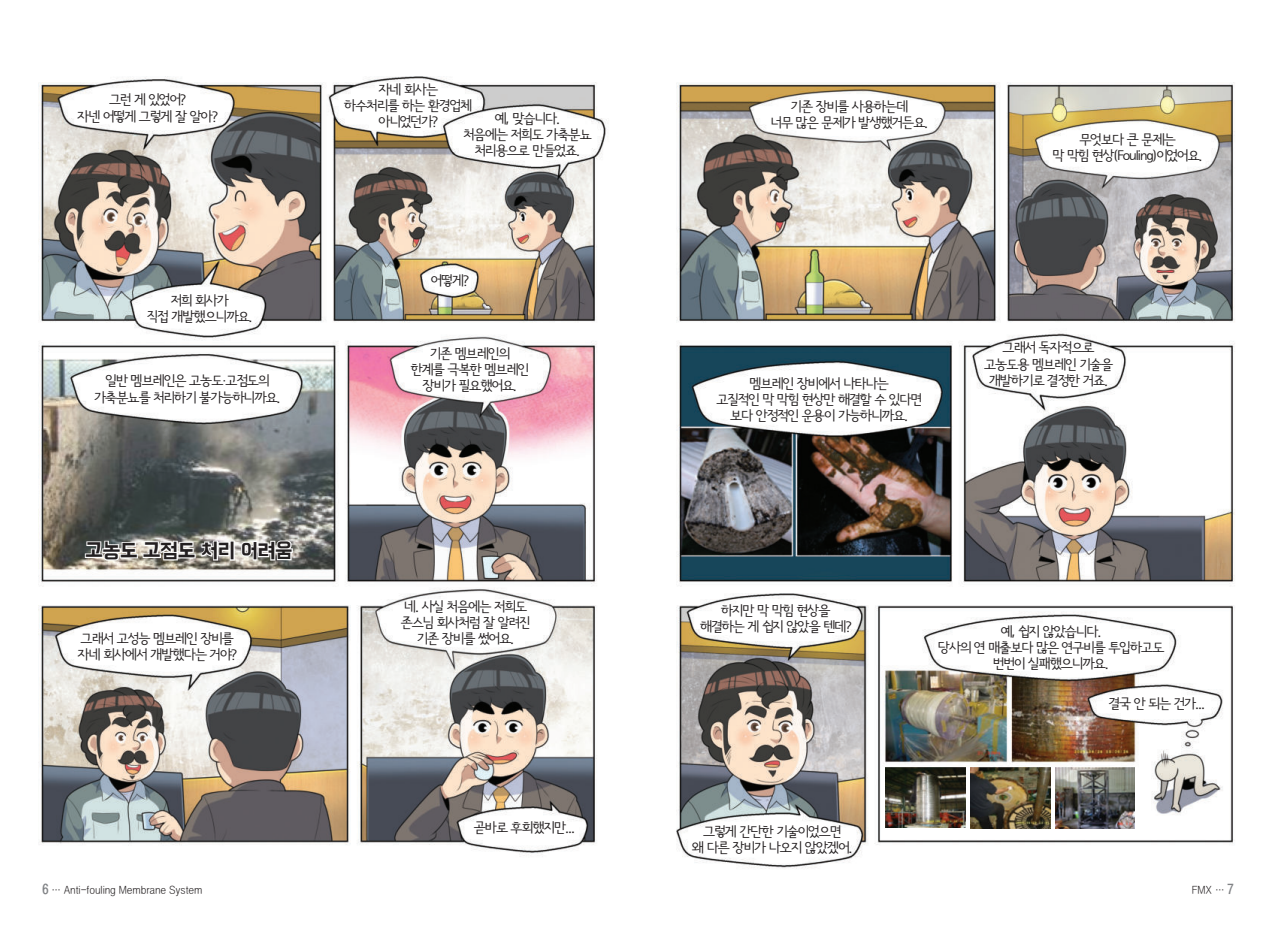
<style>
.page{position:relative;width:1276px;height:936px;background:#fff}
.page>*{position:absolute;margin:0;border:0;box-sizing:border-box;transform-origin:0 0}
.t1{font:21px "BMHANNA11 yrsold";letter-spacing:-.025em;color:#231f20}
.t2{font:13.5px/16.2px "Seoul Namsan M";letter-spacing:-.075em;color:#231f20;text-align:center}
.t3{font:10.5px "YDVYGO Std 52";letter-spacing:-.01em;color:#231f20}
.s1{font-family:"YDVYGO Std 54";font-size:13.5px;color:#808285}
</style>
<div class="page">
<img style="left:38px;top:76px;width:569px;height:778px">
<img style="left:676px;top:82px;width:559px;height:787px">
<img style="left:885px;top:767px;width:80px;height:60px">
<img style="left:970px;top:767px;width:80px;height:61px">
<img style="left:1055px;top:767px;width:79px;height:61px">
<svg style="left:84px;top:539px;width:210px;height:23px"></svg>
<p class="t2" style="left:77px;top:92px;width:142px">그런 게 있었어?<br>자넨 어떻게 그렇게 잘 알아?</p>
<p class="t2" style="left:344px;top:81px;width:129px">자네 회사는<br>하수처리를 하는 환경업체 아니었던가?</p>
<p class="t2" style="left:463px;top:110px;width:130px">예, 맞습니다.<br>처음에는 저희도 가축분뇨 처리용으로 만들었죠.</p>
<p class="t2" style="left:147px;top:292px;width:108px">저희 회사가<br>직접 개발했으니까요.</p>
<p class="t2" style="left:94px;top:373px;width:188px">일반 멤브레인은 고농도·고점도의 가축분뇨를 처리하기 불가능하니까요.</p>
<h1 class="t1" style="left:85px;top:541px;width:209px">고농도·고점도 처리 어려움</h1>
<p class="t2" style="left:431px;top:272px;width:40px">어떻게?</p>
<p class="t2" style="left:411px;top:345px;width:120px">기존 멤브레인의<br>한계를 극복한 멤브레인 장비가 필요했어요.</p>
<p class="t2" style="left:401px;top:598px;width:132px;text-align:left">네. 사실 처음에는 저희도 존스님 회사처럼 잘 알려진</p>
<p class="t2" style="left:81px;top:630px;width:155px">그래서 고성능 멤브레인 장비를</p>
<p class="t2" style="left:417px;top:631px;width:99px">기존 장비를 썼어요.</p>
<p class="t2" style="left:78px;top:646px;width:161px">자네 회사에서 개발했다는 거야?</p>
<p class="t2" style="left:474px;top:819px;width:103px">곧바로 후회했지만...</p>
<p class="t2" style="left:770px;top:99px;width:159px">기존 장비를 사용하는데<br>너무 많은 문제가 발생했거든요.</p>
<p class="t2" style="left:1052px;top:132px;width:152px">무엇보다 큰 문제는<br>막 막힘 현상(Fouling)이었어요.</p>
<p class="t2" style="left:716px;top:375px;width:207px">멤브레인 장비에서 나타나는<br>고질적인 막 막힘 현상만 해결할 수 있다면 보다 안정적인 운용이 가능하니까요.</p>
<p class="t2" style="left:984px;top:340px;width:131px">그래서 독자적으로 고농도용 멤브레인 기술을 개발하기로 결정한 거죠.</p>
<p class="t2" style="left:700px;top:602px;width:153px">하지만 막 막힘 현상을 해결하는 게 쉽지 않았을 텐데?</p>
<p class="t2" style="left:692px;top:823px;width:162px">그렇게 간단한 기술이었으면<br>왜 다른 장비가 나오지 않았겠어.</p>
<p class="t2" style="left:938px;top:623px;width:228px">예, 쉽지 않았습니다.<br>당사의 연 매출보다 많은 연구비를 투입하고도 번번이 실패했으니까요.</p>
<p class="t2" style="left:1108px;top:695px;width:98px">결국 안 되는 건가...</p>
<p class="t3" style="left:43px;top:885px;width:161px"><span class="s1">6</span> … Anti-fouling Membrane System</p>
<p class="t3" style="left:1191px;top:885px;width:43px">FMX … <span class="s1">7</span></p>
</div>
